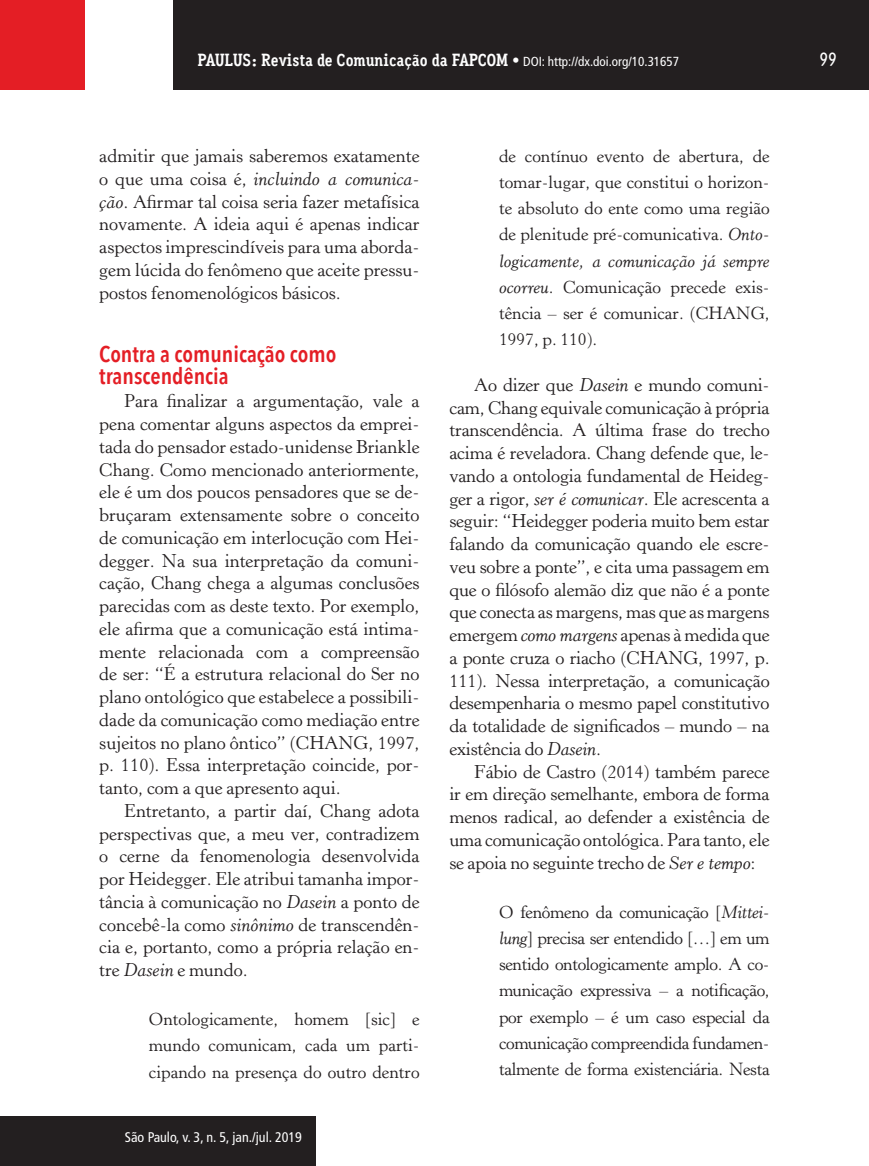
<style>
.page{position:relative;width:869px;height:1166px;background:#fff}
.page>*{position:absolute;margin:0;border:0;box-sizing:border-box;transform-origin:0 0}
.t1{font:600 22.75px/22.8px "Avenir Next Condensed";color:#e41e25}
.t2{font:500 19.25px "Aaux Office";color:#fff}
.t3{font:18.38px/22.8px "Horley Old Style";color:#231f20;text-align:justify}
.t4{font:17.5px/26.2px "Horley Old Style";color:#231f20;text-align:justify}
.t5{font:700 17.5px "Aaux Office";color:#fff}
.t6{font:condensed 14px "Frutiger LT Std";color:#fff}
.s1{font-weight:500}
.s2{font-family:"Frutiger LT Std";font-weight:400;font-stretch:condensed;font-size:13.12px}
.s3{font-style:italic}
</style>
<div class="page">
<div style="left:173px;top:0;width:695px;height:89px;background:#231f20"></div>
<div style="left:0;top:0;width:85px;height:90px;background:#e41e25"></div>
<div style="left:1px;top:1116px;width:314px;height:50px;background:#231f20"></div>
<p class="t5" style="left:197px;top:49px;width:483px">PAULUS: Revista de Comunicação da FAPCOM <span class="s1">•</span> <span class="s2">DOI: http://dx.doi.org/10.31657</span></p>
<p class="t2" style="left:819px;top:48px;width:19px">99</p>
<p class="t3" style="left:99px;top:145px;width:321px">admitir que jamais saberemos exatamente o que uma coisa é, <span class="s3">incluindo a comunica&shy;ção</span>. Afirmar tal coisa seria fazer metafísica novamente. A ideia aqui é apenas indicar aspectos imprescindíveis para uma aborda&shy;gem lúcida do fenômeno que aceite pressu&shy;postos fenomenológicos básicos.</p>
<p class="t1" style="left:99px;top:342px;width:238px">Contra a comunicação como transcendência</p>
<p class="t3" style="left:99px;top:390px;width:321px;text-indent:25px">Para finalizar a argumentação, vale a pena comentar alguns aspectos da emprei&shy;tada do pensador estado-unidense Briankle Chang. Como mencionado anteriormente, ele é um dos poucos pensadores que se de&shy;bruçaram extensamente sobre o conceito de comunicação em interlocução com Hei&shy;degger. Na sua interpretação da comuni&shy;cação, Chang chega a algumas conclusões parecidas com as deste texto. Por exemplo, ele afirma que a comunicação está intima&shy;mente relacionada com a compreensão de ser: “É a estrutura relacional do Ser no plano ontológico que estabelece a possibili&shy;dade da comunicação como mediação entre sujeitos no plano ôntico” (CHANG, 1997, p. 110). Essa interpretação coincide, por&shy;tanto, com a que apresento aqui.</p>
<p class="t3" style="left:99px;top:800px;width:321px;text-indent:25px">Entretanto, a partir daí, Chang adota perspectivas que, a meu ver, contradizem o cerne da fenomenologia desenvolvida por Heidegger. Ele atribui tamanha impor&shy;tância à comunicação no <span class="s3">Dasein</span> a ponto de concebê-la como <span class="s3">sinônimo</span> de transcendên&shy;cia e, portanto, como a própria relação en&shy;tre <span class="s3">Dasein</span> e mundo.</p>
<p class="t4" style="left:149px;top:1006px;width:272px">Ontologicamente, homem [sic] e mundo comunicam, cada um parti&shy;cipando na presença do outro dentro</p>
<p class="t6" style="left:125px;top:1129px;width:178px">São Paulo, v. 3, n. 5, jan./jul. 2019</p>
<p class="t4" style="left:499px;top:143px;width:272px">de contínuo evento de abertura, de tomar-lugar, que constitui o horizon&shy;te absoluto do ente como uma região de plenitude pré-comunicativa. <span class="s3">Onto&shy;logicamente, a comunicação já sempre ocorreu</span>. Comunicação precede exis&shy;tência – ser é comunicar. (CHANG, 1997, p. 110).</p>
<p class="t3" style="left:449px;top:374px;width:321px;text-indent:25px">Ao dizer que <span class="s3">Dasein</span> e mundo comuni&shy;cam, Chang equivale comunicação à própria transcendência. A última frase do trecho acima é reveladora. Chang defende que, le&shy;vando a ontologia fundamental de Heideg&shy;ger a rigor, <span class="s3">ser é comunicar</span>. Ele acrescenta a seguir: “Heidegger poderia muito bem estar falando da comunicação quando ele escre&shy;veu sobre a ponte”, e cita uma passagem em que o filósofo alemão diz que não é a ponte que conecta as margens, mas que as margens emergem <span class="s3">como margens</span> apenas à medida que a ponte cruza o riacho (CHANG, 1997, p.<br>111). Nessa interpretação, a comunicação desempenharia o mesmo papel constitutivo da totalidade de significados – mundo – na existência do <span class="s3">Dasein</span>.</p>
<p class="t3" style="left:449px;top:760px;width:321px;text-indent:25px">Fábio de Castro (2014) também parece ir em direção semelhante, embora de forma menos radical, ao defender a existência de uma comunicação ontológica. Para tanto, ele se apoia no seguinte trecho de <span class="s3">Ser e tempo</span>:</p>
<p class="t4" style="left:499px;top:899px;width:272px">O fenômeno da comunicação [<span class="s3">Mittei&shy;lung</span>] precisa ser entendido […] em um sentido ontologicamente amplo. A co&shy;municação expressiva – a notificação, por exemplo – é um caso especial da comunicação compreendida fundamen&shy;talmente de forma existenciária. Nesta</p>
</div>
